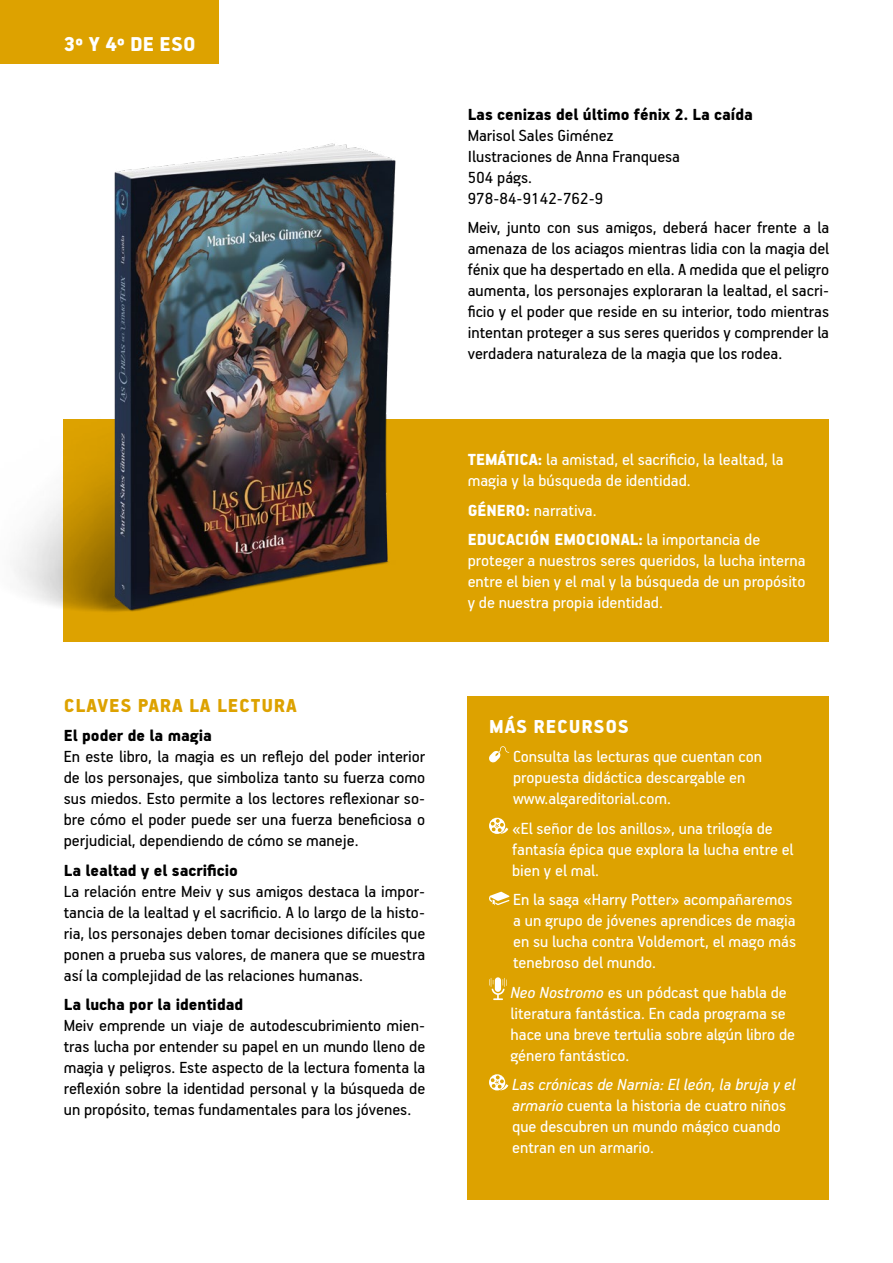
<style>
.page{position:relative;width:893px;height:1263px;background:#fff}
.page>*{position:absolute;margin:0;border:0;box-sizing:border-box;transform-origin:0 0}
.t1{font:900 22.5px "PF Handbook Pro";letter-spacing:.01em;color:#fff}
.t2{font:900 21px "PF Handbook Pro";letter-spacing:.04em;color:#dda200}
.t3{font:900 21px "PF Handbook Pro";letter-spacing:.04em;color:#fff}
.t4{font:18px/21px "PF Handbook Pro";color:#000;text-align:justify}
.t5{font:18px/21px "PF Handbook Pro";color:#fff}
.t6{font:900 18px "PF Handbook Pro";color:#000}
.t7{font:900 18px/29.5px "PF Handbook Pro";color:#fff}
.s1{font-weight:900}
.s2{font-weight:400}
.s3{font-style:italic}
</style>
<div class="page">
<div style="left:64px;top:419px;width:765px;height:223px;background:#dda200"></div>
<div style="left:468px;top:696px;width:361px;height:503px;background:#dda200"></div>
<div style="left:0;top:0;width:219px;height:64px;background:#dda200"></div>
<img style="left:14px;top:143px;width:382px;height:474px">
<svg style="left:489px;top:746px;width:20px;height:17px"></svg>
<svg style="left:489px;top:818px;width:19px;height:16px"></svg>
<svg style="left:489px;top:892px;width:20px;height:13px"></svg>
<svg style="left:489px;top:978px;width:18px;height:22px"></svg>
<svg style="left:489px;top:1074px;width:19px;height:16px"></svg>
<p class="t1" style="left:64px;top:30px;width:134px">3º Y 4º DE ESO</p>
<p class="t2" style="left:64px;top:692px;width:234px">CLAVES PARA LA LECTURA</p>
<p class="t6" style="left:64px;top:725px;width:150px">El poder de la magia</p>
<p class="t4" style="left:64px;top:745px;width:363px">En este libro, la magia es un reflejo del poder interior de los personajes, que simboliza tanto su fuerza como sus miedos. Esto permite a los lectores reflexionar so&shy;bre cómo el poder puede ser una fuerza beneficiosa o perjudicial, dependiendo de cómo se maneje.</p>
<p class="t6" style="left:64px;top:859px;width:176px">La lealtad y el sacrificio</p>
<p class="t4" style="left:64px;top:880px;width:363px">La relación entre Meiv y sus amigos destaca la impor&shy;tancia de la lealtad y el sacrificio. A lo largo de la histo&shy;ria, los personajes deben tomar decisiones difíciles que ponen a prueba sus valores, de manera que se muestra así la complejidad de las relaciones humanas.</p>
<p class="t6" style="left:64px;top:994px;width:181px">La lucha por la identidad</p>
<p class="t4" style="left:64px;top:1014px;width:363px">Meiv emprende un viaje de autodescubrimiento mien&shy;tras lucha por entender su papel en un mundo lleno de magia y peligros. Este aspecto de la lectura fomenta la reflexión sobre la identidad personal y la búsqueda de un propósito, temas fundamentales para los jóvenes.</p>
<p class="t6" style="left:468px;top:103px;width:287px">Las cenizas del último fénix 2. La caída</p>
<p class="t4" style="left:468px;top:124px;width:214px;text-align:left">Marisol Sales Giménez<br>Ilustraciones de Anna Franquesa<br>504 págs.<br>978-84-9142-762-9</p>
<p class="t4" style="left:468px;top:217px;width:363px">Meiv, junto con sus amigos, deberá hacer frente a la amenaza de los aciagos mientras lidia con la magia del fénix que ha despertado en ella. A medida que el peligro aumenta, los personajes exploraran la lealtad, el sacri&shy;ficio y el poder que reside en su interior, todo mientras intentan proteger a sus seres queridos y comprender la verdadera naturaleza de la magia que los rodea.</p>
<p class="t5" style="left:468px;top:448px;width:317px"><span class="s1">TEMÁTICA:</span> la amistad, el sacrificio, la lealtad, la magia y la búsqueda de identidad.</p>
<p class="t7" style="left:468px;top:495px;width:294px">GÉNERO: <span class="s2">narrativa.<br></span>EDUCACIÓN EMOCIONAL: <span class="s2">la importancia de</span></p>
<p class="t5" style="left:468px;top:550px;width:339px;text-align:justify">proteger a nuestros seres queridos, la lucha interna entre el bien y el mal y la búsqueda de un propósito y de nuestra propia identidad.</p>
<p class="t3" style="left:489px;top:714px;width:141px">MÁS RECURSOS</p>
<p class="t5" style="left:513px;top:746px;width:251px">Consulta las lecturas que cuentan con propuesta didáctica descargable en www.algareditorial.com.</p>
<p class="t5" style="left:512px;top:817px;width:283px">«El señor de los anillos», una trilogía de fantasía épica que explora la lucha entre el bien y el mal.</p>
<p class="t5" style="left:513px;top:889px;width:285px">En la saga «Harry Potter» acompañaremos a un grupo de jóvenes aprendices de magia en su lucha contra Voldemort, el mago más tenebroso del mundo.</p>
<p class="t5" style="left:510px;top:981px;width:286px"><span class="s3">Neo Nostromo</span> es un pódcast que habla de literatura fantástica. En cada programa se hace una breve tertulia sobre algún libro de género fantástico.</p>
<p class="t5" style="left:512px;top:1074px;width:285px"><span class="s3">Las crónicas de Narnia: El león, la bruja y el armario</span> cuenta la historia de cuatro niños que descubren un mundo mágico cuando entran en un armario.</p>
</div>
